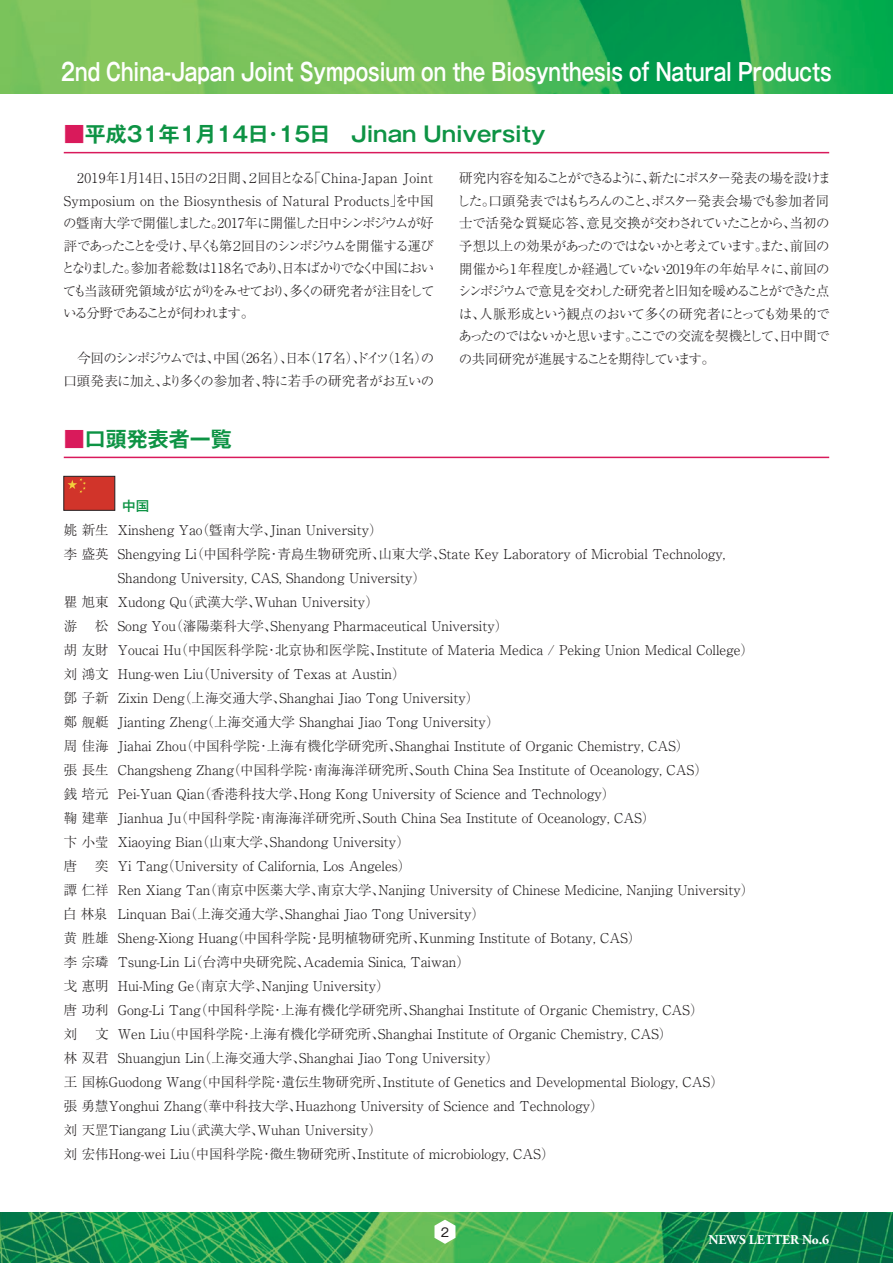
<style>
.page{position:relative;width:893px;height:1263px;background:#fff}
.page>*{position:absolute;margin:0;border:0;box-sizing:border-box;transform-origin:0 0}
.t1{font:700 24px "Gothic MB101 Pro De";color:#fff;scale:.76 1}
.t2{font:700 21px "Gothic MB101 Pro De";color:#0d9344}
.t3{font:300 13.5px/22.5px "Ryumin Pro";color:#231f20;text-align:justify}
.t4{font:300 13.5px/22.5px "Ryumin Pro";letter-spacing:-.09em;color:#231f20}
.t5{font:300 13.5px/22.5px "Ryumin Pro";letter-spacing:-.045em;color:#231f20;text-align:right}
.t6{font:700 13.5px "Adobe Garamond Pro";letter-spacing:-.005em;color:#fff}
.t7{font:12px "Gothic MB101 Pro";color:#231f20}
.s1{color:#d91a5b}
.s2{font-family:"Sim Sun";font-weight:400}
</style>
<div class="page">
<img style="left:0;top:0;width:893px;height:94px">
<img style="left:0;top:1212px;width:893px;height:51px">
<svg style="left:434px;top:1219px;width:21px;height:25px"></svg>
<hr style="left:64px;top:152px;width:765px;height:1px;background:#d91a5b">
<hr style="left:64px;top:457px;width:765px;height:1px;background:#d91a5b">
<div style="left:64px;top:476px;width:51px;height:34px;background:#d1342a;border:1px solid #231f20"></div>
<svg style="left:67px;top:478px;width:19px;height:15px"></svg>
<h1 class="t1" style="left:61px;top:52px;width:1015px">2nd China-Japan Joint Symposium on the Biosynthesis of Natural Products</h1>
<h2 class="t2" style="left:64px;top:117px;width:483px"><span class="s1">■</span>平成31年1月14日・15日　Jinan University</h2>
<p class="t3" style="left:62px;top:166px;width:374px;text-indent:16px">2019年1月14日、15日の２日間、２回目となる「China-Japan Joint Symposium on the Biosynthesis of Natural Products」を中国の曁南大学で開催しました。2017年に開催した日中シンポジウムが好評であったことを受け、早くも第２回目のシンポジウムを開催する運びとなりました。参加者総数は118名であり、日本ばかりでなく中国においても当該研究領域が広がりをみせており、多くの研究者が注目をしている分野であることが伺われます。</p>
<p class="t5" style="left:63px;top:346px;width:372px">今回のシンポジウムでは、中国（26名）、日本（1７名）、ドイツ（1名）の口頭発表に加え、より多くの参加者、特に若手の研究者がお互いの</p>
<h2 class="t2" style="left:64px;top:421px;width:169px"><span class="s1">■</span>口頭発表者一覧</h2>
<p class="t4" style="left:457px;top:166px;width:376px">研究内容を知ることができるように、新たにポスター発表の場を設けました。口頭発表ではもちろんのこと、ポスター発表会場でも参加者同士で活発な質疑応答、意見交換が交わされていたことから、当初の予想以上の効果があったのではないかと考えています。また、前回の開催から１年程度しか経過していない2019年の年始早々に、前回のシンポジウムで意見を交わした研究者と旧知を暖めることができた点は、人脈形成という観点のおいて多くの研究者にとっても効果的であったのではないかと思います。ここでの交流を契機として、日中間での共同研究が進展することを期待しています。</p>
<p class="t3" style="left:64px;top:517px;width:320px">姚 新生 Xinsheng Yao（曁南大学、Jinan University）</p>
<p class="t3" style="left:64px;top:541px;width:663px">李 盛英 Shengying Li（中国科学院・青島生物研究所、山東大学、State Key Laboratory of Microbial Technology,</p>
<p class="t3" style="left:118px;top:565px;width:310px">Shandong University, CAS, Shandong University）</p>
<p class="t3" style="left:64px;top:589px;width:317px">瞿 旭東 Xudong Qu（武漢大学、Wuhan University）</p>
<p class="t3" style="left:64px;top:613px;width:446px">游 　松 Song You（瀋陽薬科大学、Shenyang Pharmaceutical University）</p>
<p class="t3" style="left:64px;top:637px;width:692px">胡 友財 Youcai Hu（中国医科学院・北京<span class="s2">协</span>和医学院、Institute of Materia Medica / Peking Union Medical College）</p>
<p class="t3" style="left:64px;top:661px;width:343px"><span class="s2">刘</span> 鴻文 Hung-wen Liu（University of Texas at Austin）</p>
<p class="t3" style="left:64px;top:685px;width:417px">鄧 子新 Zixin Deng（上海交通大学、Shanghai Jiao Tong University）</p>
<p class="t3" style="left:64px;top:709px;width:437px">鄭 <span class="s2">舰</span>艇 Jianting Zheng（上海交通大学 Shanghai Jiao Tong University）</p>
<p class="t3" style="left:64px;top:733px;width:627px">周 佳海 Jiahai Zhou（中国科学院・上海有機化学研究所、Shanghai Institute of Organic Chemistry, CAS）</p>
<p class="t3" style="left:64px;top:757px;width:646px">張 長生 Changsheng Zhang（中国科学院・南海海洋研究所、South China Sea Institute of Oceanology, CAS）</p>
<p class="t3" style="left:64px;top:781px;width:553px">銭 培元 Pei-Yuan Qian（香港科技大学、Hong Kong University of Science and Technology）</p>
<p class="t3" style="left:64px;top:805px;width:593px">鞠 建華 Jianhua Ju（中国科学院・南海海洋研究所、South China Sea Institute of Oceanology, CAS）</p>
<p class="t3" style="left:64px;top:829px;width:348px">卞 小<span class="s2">莹</span> Xiaoying Bian（山東大学、Shandong University）</p>
<p class="t3" style="left:64px;top:853px;width:349px">唐 　奕 Yi Tang（University of California, Los Angeles）</p>
<p class="t3" style="left:64px;top:877px;width:692px">譚 仁祥 Ren Xiang Tan（南京中医薬大学、南京大学、Nanjing University of Chinese Medicine, Nanjing University）</p>
<p class="t3" style="left:63px;top:901px;width:423px">白 林泉 Linquan Bai（上海交通大学、Shanghai Jiao Tong University）</p>
<p class="t3" style="left:64px;top:925px;width:579px">黄 <span class="s2">胜</span>雄 Sheng-Xiong Huang（中国科学院・昆明植物研究所、Kunming Institute of Botany, CAS）</p>
<p class="t3" style="left:64px;top:949px;width:408px">李 宗璘 Tsung-Lin Li（台湾中央研究院、Academia Sinica, Taiwan）</p>
<p class="t3" style="left:64px;top:973px;width:327px">戈 惠明 Hui-Ming Ge（南京大学、Nanjing University）</p>
<p class="t3" style="left:64px;top:997px;width:641px">唐 功利 Gong-Li Tang（中国科学院・上海有機化学研究所、Shanghai Institute of Organic Chemistry, CAS）</p>
<p class="t3" style="left:64px;top:1021px;width:610px"><span class="s2">刘</span> 　文 Wen Liu（中国科学院・上海有機化学研究所、Shanghai Institute of Organic Chemistry, CAS）</p>
<p class="t3" style="left:64px;top:1045px;width:437px">林 双君 Shuangjun Lin（上海交通大学、Shanghai Jiao Tong University）</p>
<p class="t3" style="left:64px;top:1069px;width:661px">王 国<span class="s2">栋</span>Guodong Wang（中国科学院・遺伝生物研究所、Institute of Genetics and Developmental Biology, CAS）</p>
<p class="t3" style="left:64px;top:1093px;width:541px">張 勇慧Yonghui Zhang（華中科技大学、Huazhong University of Science and Technology）</p>
<p class="t3" style="left:64px;top:1117px;width:320px"><span class="s2">刘</span> 天罡Tiangang Liu（武漢大学、Wuhan University）</p>
<p class="t3" style="left:64px;top:1141px;width:492px"><span class="s2">刘</span> 宏<span class="s2">伟</span>Hong-wei Liu（中国科学院・微生物研究所、Institute of microbiology, CAS）</p>
<p class="t7" style="left:441px;top:1222px;width:10px">2</p>
<p class="t6" style="left:708px;top:1232px;width:122px">NEWS LETTER No.6</p>
</div>
